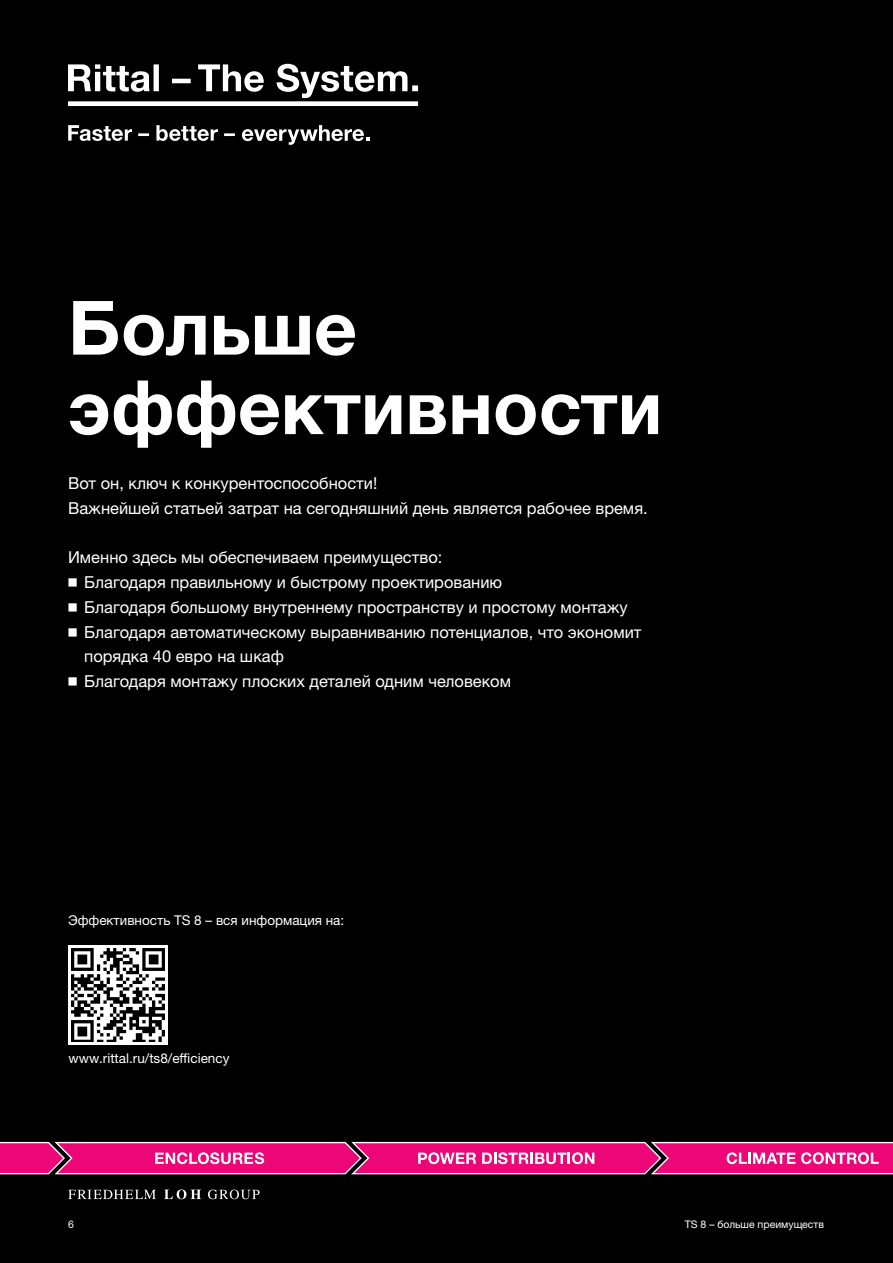
<style>
.page{position:relative;width:893px;height:1263px;background:#000}
.page>*{position:absolute;margin:0;border:0;box-sizing:border-box;transform-origin:0 0}
.t1{font:700 75px/79.5px "Neue Helvetica For Rittal";color:#fff}
.t2{font:16.5px/24.8px "Neue Helvetica For Rittal";color:#fff}
.t3{font:13.5px "Neue Helvetica For Rittal";color:#fff}
.t4{font:10.5px "Neue Helvetica For Rittal";color:#fff}
.s1{font-weight:300}
</style>
<div class="page">
<svg style="left:68px;top:1189px;width:192px;height:10px;background:#424242"></svg>
<svg style="left:0;top:1142px;width:893px;height:32px;background:#eb2f8b"></svg>
<svg style="left:68px;top:64px;width:350px;height:81px"></svg>
<div style="left:68px;top:945px;width:100px;height:100px;background:#fff"></div>
<img style="left:71px;top:948px;width:94px;height:94px">
<h1 class="t1" style="left:68px;top:288px;width:596px">Больше эффективности</h1>
<p class="t2" style="left:68px;top:471px;width:581px">Вот он, ключ к конкурентоспособности!<br>Важнейшей статьей затрат на сегодняшний день является рабочее время.</p>
<p class="t2" style="left:68px;top:545px;width:376px">Именно здесь мы обеспечиваем преимущество:</p>
<p class="t2" style="left:68px;top:570px;width:436px"><span class="s1">◾</span> Благодаря правильному и быстрому проектированию</p>
<p class="t2" style="left:68px;top:594px;width:561px"><span class="s1">◾</span> Благодаря большому внутреннему пространству и простому монтажу</p>
<p class="t2" style="left:68px;top:619px;width:575px"><span class="s1">◾</span> Благодаря автоматическому выравниванию потенциалов, что экономит</p>
<p class="t2" style="left:84px;top:644px;width:201px">порядка 40 евро на шкаф</p>
<p class="t2" style="left:68px;top:669px;width:445px"><span class="s1">◾</span> Благодаря монтажу плоских деталей одним человеком</p>
<p class="t3" style="left:68px;top:911px;width:278px">Эффективность TS 8 – вся информация на:</p>
<p class="t3" style="left:68px;top:1049px;width:162px">www.rittal.ru/ts8/efficiency</p>
<p class="t4" style="left:68px;top:1218px;width:7px">6</p>
<p class="t4" style="left:685px;top:1218px;width:141px">TS 8 – больше преимуществ</p>
</div>
